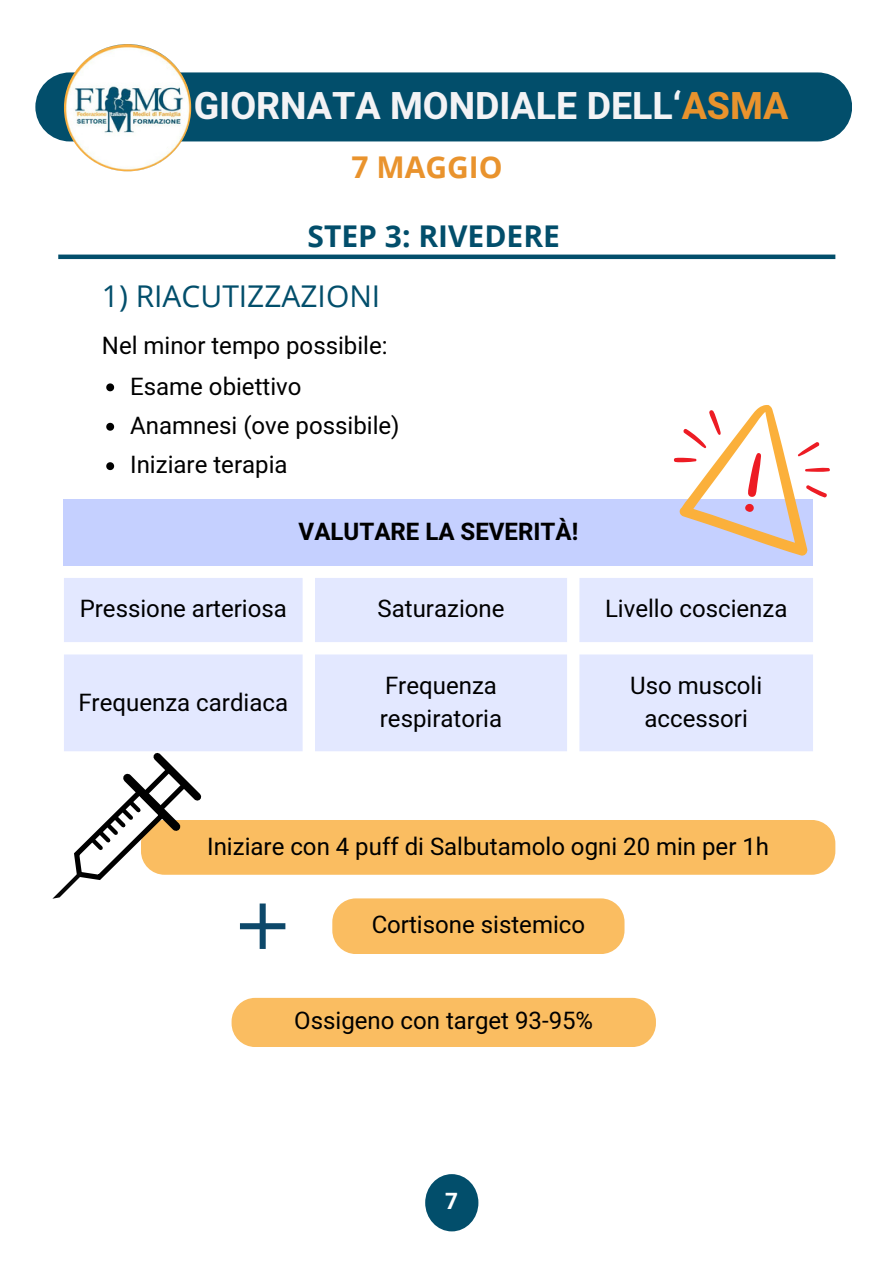
<style>
.page{position:relative;width:894px;height:1264px;background:#fff}
.page>*{position:absolute;margin:0;border:0;box-sizing:border-box;transform-origin:0 0}
.t1{font:700 37.5px "Heebo";color:#f3f3f5}
.t2{font:30px "Open Sans";color:#024e6b}
.t3{font:700 30px "Open Sans";color:#024e6b}
.t4{font:700 30px "Open Sans";color:#e9932d}
.t5{font:24px/32.7px "Heebo";color:#000}
.t6{font:700 24px "Heebo";color:#000}
.t7{font:700 22.5px "Heebo";color:#fff}
.s1{color:#e9932d}
</style>
<div class="page">
<div style="left:35px;top:72px;width:816px;height:69px;background:#024e6b;border-radius:34px"></div>
<img style="left:64px;top:44px;width:127px;height:127px;border-radius:50%">
<div style="left:425px;top:1174px;width:53px;height:57px;background:#024e6b;border-radius:50%"></div>
<div style="left:58px;top:254px;width:777px;height:5px;background:#024e6b"></div>
<div style="left:64px;top:499px;width:748px;height:66px;background:#c5d0ff"></div>
<svg style="left:64px;top:578px;width:748px;height:173px;background:#e5eaff"></svg>
<svg style="left:674px;top:405px;width:156px;height:151px"></svg>
<svg style="left:240px;top:903px;width:45px;height:45px"></svg>
<div style="left:141px;top:820px;width:694px;height:54px;background:#fabd61;border-radius:24px"></div>
<svg style="left:52px;top:753px;width:151px;height:146px"></svg>
<div style="left:332px;top:898px;width:292px;height:56px;background:#fabd61;border-radius:24px"></div>
<svg style="left:106px;top:383px;width:8px;height:8px"></svg>
<svg style="left:106px;top:423px;width:8px;height:7px"></svg>
<svg style="left:106px;top:462px;width:8px;height:8px"></svg>
<div style="left:231px;top:997px;width:424px;height:50px;background:#fabd61;border-radius:24px"></div>
<p class="t1" style="left:194px;top:79px;width:596px">GIORNATA MONDIALE DELL‘<span class="s1">ASMA</span></p>
<p class="t4" style="left:351px;top:146px;width:152px">7 MAGGIO</p>
<h2 class="t3" style="left:307px;top:215px;width:254px">STEP 3: RIVEDERE</h2>
<p class="t2" style="left:102px;top:275px;width:280px">1) RIACUTIZZAZIONI</p>
<p class="t5" style="left:102px;top:330px;width:287px">Nel minor tempo possibile:</p>
<p class="t5" style="left:130px;top:371px;width:173px">Esame obiettivo</p>
<p class="t5" style="left:130px;top:410px;width:271px">Anamnesi (ove possibile)</p>
<p class="t5" style="left:130px;top:449px;width:159px">Iniziare terapia</p>
<h2 class="t6" style="left:298px;top:515px;width:281px">VALUTARE LA SEVERITÀ!</h2>
<h3 class="t5" style="left:80px;top:593px;width:208px">Pressione arteriosa</h3>
<p class="t5" style="left:377px;top:593px;width:128px">Saturazione</p>
<p class="t5" style="left:605px;top:593px;width:184px">Livello coscienza</p>
<p class="t5" style="left:78px;top:687px;width:211px">Frequenza cardiaca</p>
<p class="t5" style="left:380px;top:670px;width:124px">Frequenza respiratoria</p>
<p class="t5" style="left:630px;top:670px;width:134px;text-align:center">Uso muscoli accessori</p>
<p class="t5" style="left:207px;top:831px;width:563px">Iniziare con 4 puff di Salbutamolo ogni 20 min per 1h</p>
<p class="t5" style="left:371px;top:909px;width:215px">Cortisone sistemico</p>
<p class="t5" style="left:294px;top:1005px;width:300px">Ossigeno con target 93-95%</p>
<h1 class="t7" style="left:445px;top:1185px;width:14px">7</h1>
</div>
